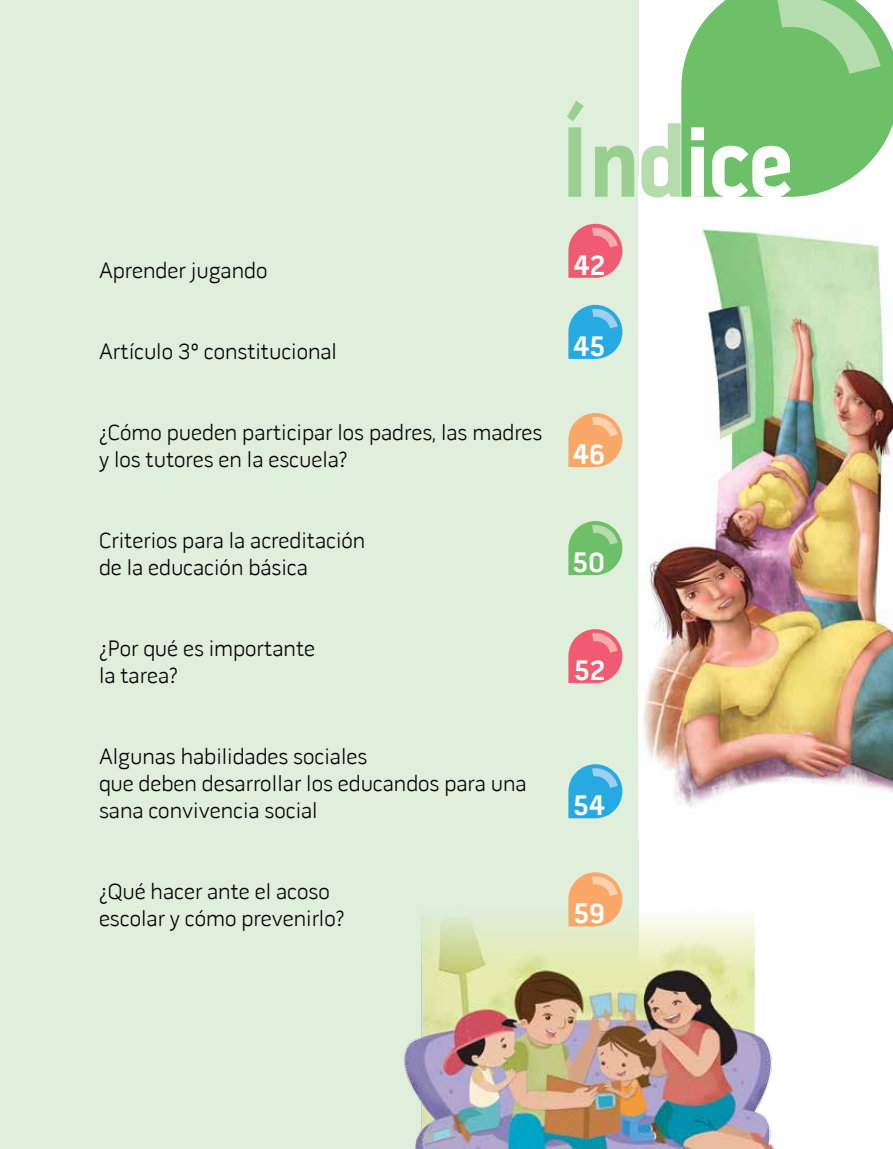
<style>
.page{position:relative;width:893px;height:1149px;background:#fff}
.page>*{position:absolute;margin:0;border:0;box-sizing:border-box;transform-origin:0 0}
.t1{font:700 102px "Pill Gothic 300 mg";letter-spacing:-.02em;color:#fff}
.t2{font:700 28.5px "Pill Gothic 600 mg";color:#fff}
.t3{font:300 22.5px/27px "Pill Gothic 600 mg";color:#000}
.s1{color:#99d092}
.s2{color:#b6dcae}
</style>
<div class="page">
<div style="left:0;top:0;width:639px;height:1148px;background:#dfefdc"></div>
<img style="left:643px;top:229px;width:250px;height:578px">
<img style="left:404px;top:899px;width:371px;height:249px">
<svg style="left:568px;top:224px;width:54px;height:54px;background:#ed7987"></svg>
<svg style="left:568px;top:305px;width:54px;height:54px;background:#4eb7e1"></svg>
<svg style="left:568px;top:413px;width:54px;height:54px;background:#f5b680"></svg>
<svg style="left:568px;top:521px;width:54px;height:54px;background:#85c97f"></svg>
<svg style="left:568px;top:629px;width:54px;height:54px;background:#ed7987"></svg>
<svg style="left:568px;top:764px;width:54px;height:54px;background:#4eb8e1"></svg>
<svg style="left:568px;top:872px;width:54px;height:54px;background:#f4b680"></svg>
<svg style="left:681px;top:0;width:212px;height:197px;background:#7dc778"></svg>
<svg style="left:777px;top:0;width:104px;height:74px;background:#93cf8d"></svg>
<p class="t1" style="left:558px;top:99px;width:238px"><span class="s1">Ín</span><span class="s2">d</span>ice</p>
<p class="t3" style="left:99px;top:257px;width:170px">Aprender jugando</p>
<p class="t2" style="left:574px;top:248px;width:33px">42</p>
<p class="t3" style="left:99px;top:338px;width:240px">Artículo 3º constitucional</p>
<p class="t2" style="left:573px;top:329px;width:33px">45</p>
<p class="t3" style="left:99px;top:419px;width:445px">¿Cómo pueden participar los padres, las madres y los tutores en la escuela?</p>
<p class="t3" style="left:99px;top:527px;width:268px">Criterios para la acreditación de la educación básica</p>
<p class="t3" style="left:99px;top:635px;width:218px">¿Por qué es importante la tarea?</p>
<p class="t3" style="left:99px;top:743px;width:429px">Algunas habilidades sociales<br>que deben desarrollar los educandos para una sana convivencia social</p>
<p class="t3" style="left:99px;top:878px;width:247px">¿Qué hacer ante el acoso escolar y cómo prevenirlo?</p>
<p class="t2" style="left:573px;top:437px;width:34px">46</p>
<p class="t2" style="left:572px;top:545px;width:34px">50</p>
<p class="t2" style="left:574px;top:653px;width:32px">52</p>
<p class="t2" style="left:573px;top:788px;width:33px">54</p>
<p class="t2" style="left:573px;top:896px;width:33px">59</p>
</div>
